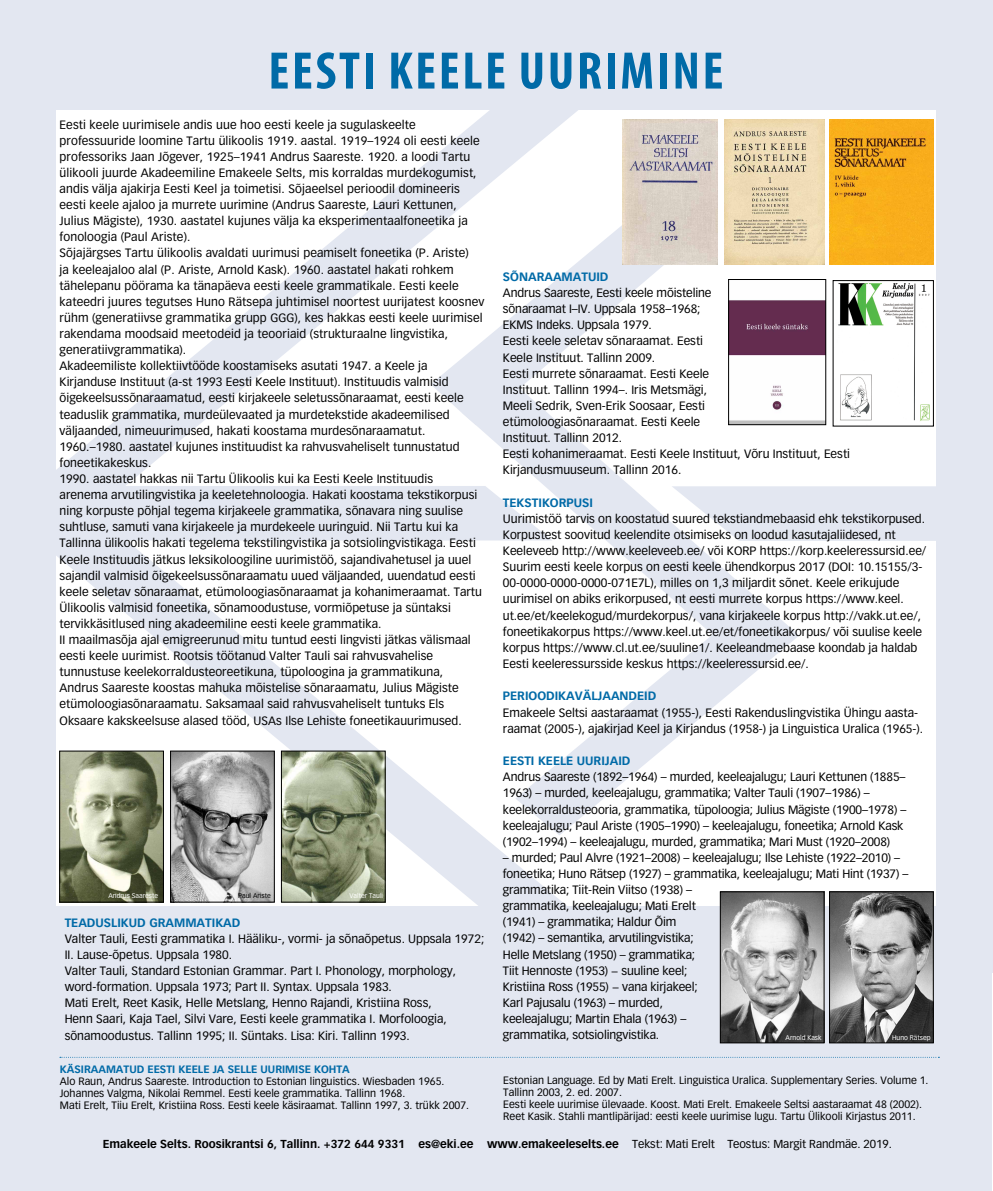
<style>
.page{position:relative;width:993px;height:1191px;background:#fff}
.page>*{position:absolute;margin:0;border:0;box-sizing:border-box;transform-origin:0 0}
.t1{font:700 condensed 53.2px "Myriad Pro";letter-spacing:.05em;color:#006aa7}
.t2{font:11.9px/16.1px "Vectora LH";letter-spacing:.005em;color:#000}
.t3{font:700 11.9px "Vectora LH";color:#006aa7}
.t4{font:700 11.38px "Vectora LH";color:#000}
.t5{font:10.5px/11.9px "Vectora LH";color:#000}
.t6{font:700 10.5px "Vectora LH";color:#006aa7}
.t7{font:6.65px "Vectora LH";color:#fff}
.t8{font:6.65px "Vectora LH";color:#000}
.s1{font-weight:400}
</style>
<div class="page">
<div style="left:0;top:0;width:992px;height:110px;background:#e3e7f1"></div>
<svg style="left:59px;top:110px;width:519px;height:358px"></svg>
<div style="left:796px;top:486px;width:140px;height:55px;background:#e3e7f1"></div>
<svg style="left:462px;top:425px;width:334px;height:173px"></svg>
<svg style="left:56px;top:468px;width:538px;height:439px"></svg>
<svg style="left:515px;top:598px;width:284px;height:237px"></svg>
<svg style="left:430px;top:185px;width:234px;height:240px"></svg>
<div style="left:936px;top:52px;width:56px;height:921px;background:#e3e7f1"></div>
<div style="left:0;top:52px;width:56px;height:921px;background:#e3e7f1"></div>
<div style="left:0;top:907px;width:991px;height:284px;background:#e3e7f1"></div>
<svg style="left:60px;top:1057px;width:879px;height:1px"></svg>
<img style="left:62px;top:753px;width:99px;height:147px">
<div style="left:60px;top:751px;width:103px;height:151px;border:1px solid #000"></div>
<img style="left:722px;top:893px;width:99px;height:148px">
<div style="left:720px;top:891px;width:103px;height:152px;border:1px solid #000"></div>
<img style="left:172px;top:753px;width:100px;height:147px">
<div style="left:170px;top:751px;width:104px;height:151px;border:1px solid #000"></div>
<img style="left:831px;top:893px;width:100px;height:148px">
<div style="left:829px;top:891px;width:104px;height:152px;border:1px solid #000"></div>
<img style="left:283px;top:753px;width:100px;height:147px">
<div style="left:281px;top:751px;width:104px;height:151px;border:1px solid #000"></div>
<img style="left:730px;top:300px;width:93px;height:123px">
<div style="left:728px;top:279px;width:97px;height:146px;border:1px solid #000"></div>
<img style="left:724px;top:119px;width:100px;height:146px">
<img style="left:829px;top:119px;width:104px;height:146px">
<img style="left:838px;top:283px;width:92px;height:138px">
<img style="left:622px;top:120px;width:95px;height:145px">
<h1 class="t1" style="left:268px;top:38px;width:451px">EESTI KEELE UURIMINE</h1>
<p class="t2" style="left:60px;top:116px;width:426px">Eesti keele uurimisele andis uue hoo eesti keele ja sugulaskeelte professuuride loomine Tartu ülikoolis 1919. aastal. 1919–1924 oli eesti keele professoriks Jaan Jõgever, 1925–1941 Andrus Saareste. 1920. a loodi Tartu ülikooli juurde Akadeemiline Emakeele Selts, mis korraldas murdekogumist, andis välja ajakirja Eesti Keel ja toimetisi. Sõjaeelsel perioodil domineeris eesti keele ajaloo ja murrete uurimine (Andrus Saareste, Lauri Kettunen, Julius Mägiste), 1930. aastatel kujunes välja ka eksperimentaalfoneetika ja fonoloogia (Paul Ariste).<br>Sõjajärgses Tartu ülikoolis avaldati uurimusi peamiselt foneetika (P. Ariste)<br>ja keeleajaloo alal (P. Ariste, Arnold Kask). 1960. aastatel hakati rohkem tähelepanu pöörama ka tänapäeva eesti keele grammatikale. Eesti keele kateedri juures tegutses Huno Rätsepa juhtimisel noortest uurijatest koosnev rühm (generatiivse grammatika grupp GGG), kes hakkas eesti keele uurimisel rakendama moodsaid meetodeid ja teooriaid (strukturaalne lingvistika, generatiivgrammatika).<br>Akadeemiliste kollektiivtööde koostamiseks asutati 1947. a Keele ja Kirjanduse Instituut (a-st 1993 Eesti Keele Instituut). Instituudis valmisid õigekeelsussõnaraamatud, eesti kirjakeele seletussõnaraamat, eesti keele teaduslik grammatika, murdeülevaated ja murdetekstide akadeemilised väljaanded, nimeuurimused, hakati koostama murdesõnaraamatut.<br>1960.–1980. aastatel kujunes instituudist ka rahvusvaheliselt tunnustatud foneetikakeskus.<br>1990. aastatel hakkas nii Tartu Ülikoolis kui ka Eesti Keele Instituudis<br>arenema arvutilingvistika ja keeletehnoloogia. Hakati koostama tekstikorpusi ning korpuste põhjal tegema kirjakeele grammatika, sõnavara ning suulise suhtluse, samuti vana kirjakeele ja murdekeele uuringuid. Nii Tartu kui ka Tallinna ülikoolis hakati tegelema tekstilingvistika ja sotsiolingvistikaga. Eesti Keele Instituudis jätkus leksikoloogiline uurimistöö, sajandivahetusel ja uuel sajandil valmisid õigekeelsussõnaraamatu uued väljaanded, uuendatud eesti keele seletav sõnaraamat, etümoloogiasõnaraamat ja kohanimeraamat. Tartu Ülikoolis valmisid foneetika, sõnamoodustuse, vormiõpetuse ja süntaksi tervikkäsitlused ning akadeemiline eesti keele grammatika.<br>II maailmasõja ajal emigreerunud mitu tuntud eesti lingvisti jätkas välismaal eesti keele uurimist. Rootsis töötanud Valter Tauli sai rahvusvahelise tunnustuse keelekorraldusteoreetikuna, tüpoloogina ja grammatikuna, Andrus Saareste koostas mahuka mõistelise sõnaraamatu, Julius Mägiste etümoloogiasõnaraamatu. Saksamaal said rahvusvaheliselt tuntuks Els Oksaare kakskeelsuse alased tööd, USAs Ilse Lehiste foneetikauurimused.</p>
<p class="t7" style="left:108px;top:892px;width:51px">Andrus Saareste</p>
<p class="t8" style="left:238px;top:892px;width:34px">Paul Ariste</p>
<p class="t7" style="left:349px;top:892px;width:35px">Valter Tauli</p>
<p class="t3" style="left:65px;top:915px;width:177px">TEADUSLIKUD GRAMMATIKAD</p>
<p class="t2" style="left:65px;top:930px;width:421px">Valter Tauli, Eesti grammatika I. Hääliku-, vormi- ja sõnaõpetus. Uppsala 1972; II. Lause-õpetus. Uppsala 1980.<br>Valter Tauli, Standard Estonian Grammar. Part I. Phonology, morphology, word-formation. Uppsala 1973; Part II. Syntax. Uppsala 1983.<br>Mati Erelt, Reet Kasik, Helle Metslang, Henno Rajandi, Kristiina Ross,<br>Henn Saari, Kaja Tael, Silvi Vare, Eesti keele grammatika I. Morfoloogia, sõnamoodustus. Tallinn 1995; II. Süntaks. Lisa: Kiri. Tallinn 1993.</p>
<p class="t3" style="left:503px;top:269px;width:107px">SÕNARAAMATUID</p>
<p class="t2" style="left:503px;top:285px;width:348px">Andrus Saareste, Eesti keele mõisteline<br>sõnaraamat I–IV. Uppsala 1958–1968;<br>EKMS Indeks. Uppsala 1979.<br>Eesti keele seletav sõnaraamat. Eesti<br>Keele Instituut. Tallinn 2009.<br>Eesti murrete sõnaraamat. Eesti Keele<br>Instituut. Tallinn 1994–. Iris Metsmägi,<br>Meeli Sedrik, Sven-Erik Soosaar, Eesti<br>etümoloogiasõnaraamat. Eesti Keele<br>Instituut. Tallinn 2012.<br>Eesti kohanimeraamat. Eesti Keele Instituut, Võru Instituut, Eesti Kirjandusmuuseum. Tallinn 2016.</p>
<p class="t3" style="left:503px;top:495px;width:15px">TEKST</p>
<p class="t3" style="left:538px;top:495px;width:56px">IKORPUSI</p>
<p class="t2" style="left:503px;top:511px;width:425px">Uurimistöö tarvis on koostatud suured tekstiandmebaasid ehk tekstikorpused.<br>Korpustest soovitud keelendite otsimiseks on loodud kasutajaliidesed, nt Keeleveeb http://www.keeleveeb.ee/ või KORP https://korp.keeleressursid.ee/ Suurim eesti keele korpus on eesti keele ühendkorpus 2017 (DOI: 10.15155/3- 00-0000-0000-0000-071E7L), milles on 1,3 miljardit sõnet. Keele erikujude uurimisel on abiks erikorpused, nt eesti murrete korpus https://www.keel. ut.ee/et/keelekogud/murdekorpus/, vana kirjakeele korpus http://vakk.ut.ee/, foneetikakorpus https://www.keel.ut.ee/et/foneetikakorpus/ või suulise keele korpus https://www.cl.ut.ee/suuline1/. Keeleandmebaase koondab ja haldab Eesti keeleressursside keskus https://keeleressursid.ee/.</p>
<p class="t3" style="left:503px;top:689px;width:9px">PER</p>
<p class="t3" style="left:525px;top:689px;width:133px">IOODIKAVÄLJAANDEID</p>
<p class="t2" style="left:503px;top:704px;width:421px">Emakeele Seltsi aastaraamat (1955-), Eesti Rakenduslingvistika Ühingu aasta&shy;raamat (2005-), ajakirjad Keel ja Kirjandus (1958-) ja Linguistica Uralica (1965-).</p>
<p class="t3" style="left:503px;top:754px;width:43px">EESTI KEE</p>
<p class="t3" style="left:560px;top:754px;width:72px">LE UURIJAID</p>
<p class="t2" style="left:503px;top:769px;width:405px">Andrus Saareste (1892–1964) – murded, keeleajalugu; Lauri Kettunen (1885– 1963) – murded, keeleajalugu, grammatika; Valter Tauli (1907–1986) – keelekorraldusteooria, grammatika, tüpoloogia; Julius Mägiste (1900–1978) – keeleajalugu; Paul Ariste (1905–1990) – keeleajalugu, foneetika; Arnold Kask (1902–1994) – keeleajalugu, murded, grammatika; Mari Must (1920–2008)</p>
<p class="t2" style="left:503px;top:849px;width:407px">– murded; Paul Alvre (1921–2008) – keeleajalugu; Ilse Lehiste (1922–2010) – foneetika; Huno Rätsep (1927) – grammatika, keeleajalugu; Mati Hint (1937) – grammatika; Tiit-Rein Viitso (1938) –<br>grammatika, keeleajalugu; Mati Erelt<br>(1941) – grammatika; Haldur Õim<br>(1942) – semantika, arvutilingvistika;<br>Helle Metslang (1950) – grammatika;<br>Tiit Hennoste (1953) − suuline keel;<br>Kristiina Ross (1955) − vana kirjakeel;<br>Karl Pajusalu (1963) – murded,<br>keeleajalugu; Martin Ehala (1963) –<br>grammatika, sotsiolingvistika.</p>
<p class="t7" style="left:785px;top:1033px;width:37px">Arnold Kask</p>
<p class="t7" style="left:891px;top:1033px;width:40px">Huno Rätsep</p>
<p class="t6" style="left:60px;top:1063px;width:95px">KÄSIRAAMATUD EEST</p>
<p class="t6" style="left:172px;top:1063px;width:14px">I KEE</p>
<p class="t6" style="left:198px;top:1063px;width:153px">LE JA SELLE UURIMISE KOHTA</p>
<p class="t5" style="left:60px;top:1075px;width:410px">Alo Raun, Andrus Saareste. Introduction to Estonian linguistics. Wiesbaden 1965.<br>Johannes Valgma, Nikolai Remmel. Eesti keele grammatika. Tallinn 1968.<br>Mati Erelt, Tiiu Erelt, Kristiina Ross. Eesti keele käsiraamat. Tallinn 1997, 3. trükk 2007.</p>
<p class="t5" style="left:503px;top:1074px;width:426px">Estonian Language. Ed by Mati Erelt. Linguistica Uralica. Supplementary Series. Volume 1.<br>Tallinn 2003, 2. ed. 2007.<br>Eesti keele uurimise ülevaade. Koost. Mati Erelt. Emakeele Seltsi aastaraamat 48 (2002).<br>Reet Kasik. Stahli mantlipärijad: eesti keele uurimise lugu. Tartu Ülikooli Kirjastus 2011.</p>
<p class="t4" style="left:103px;top:1137px;width:790px">EMAKEELE SELTS. ROOSIKRANTSI 6, TALLINN. +372 644 9331 ES@EKI.EE WWW.EMAKEELESELTS.EE <span class="s1">Tekst: Mati Erelt Teostus: Margit Randmäe. 2019.</span></p>
</div>
